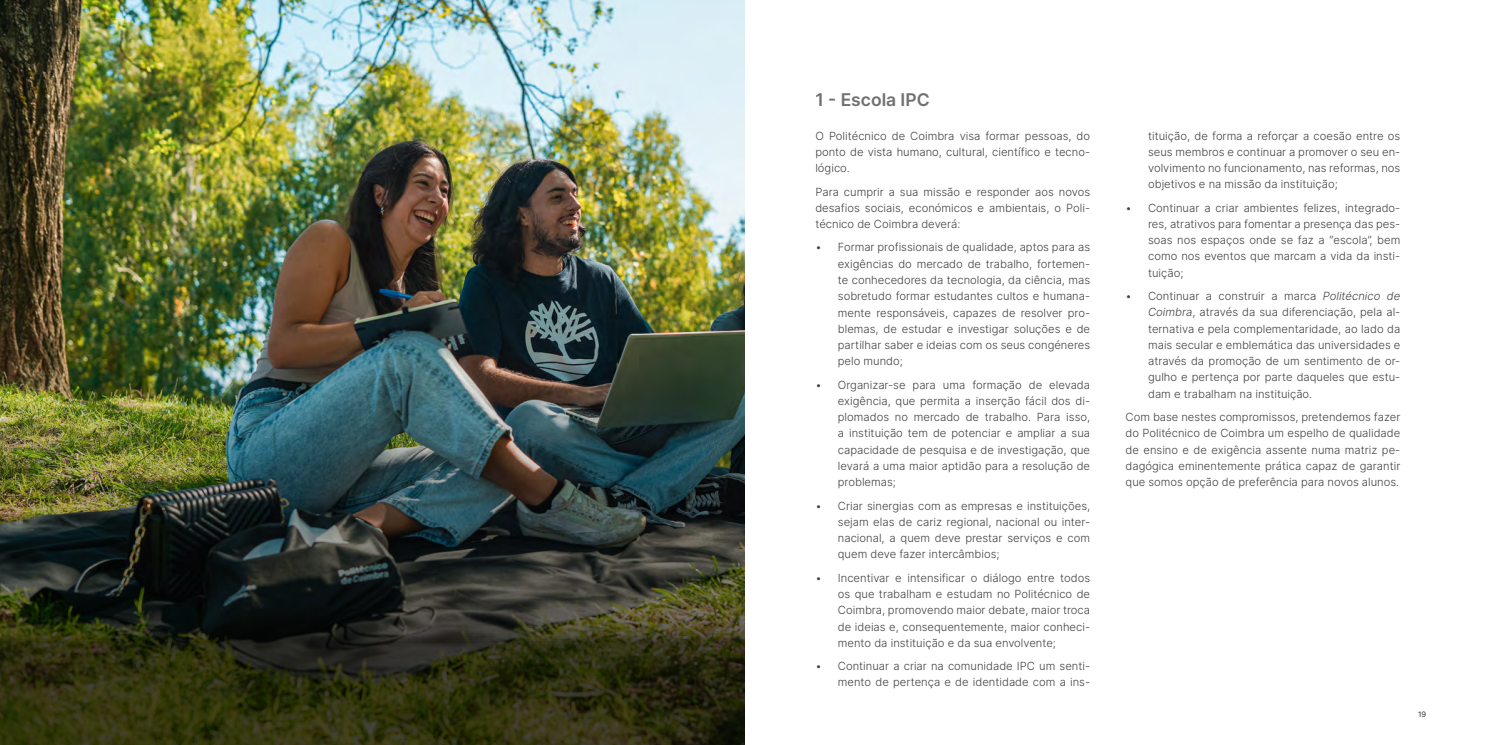
<style>
.page{position:relative;width:1489px;height:745px;background:#fff}
.page>*{position:absolute;margin:0;border:0;box-sizing:border-box;transform-origin:0 0}
.t1{font:600 17.5px "Inter";color:#717070}
.t2{font:300 11.25px/16.2px "Inter";color:#414140;text-align:justify}
.t3{font:7.5px "Inter";color:#2d2d2c}
.s1{font-style:italic}
</style>
<div class="page">
<img style="left:0;top:0;width:744px;height:744px">
<h1 class="t1" style="left:815px;top:86px;width:116px">1 - Escola IPC</h1>
<p class="t2" style="left:815px;top:127px;width:276px">O Politécnico de Coimbra visa formar pessoas, do ponto de vista humano, cultural, científico e tecno&shy;lógico.</p>
<p class="t2" style="left:815px;top:183px;width:276px">Para cumprir a sua missão e responder aos novos desafios sociais, económicos e ambientais, o Poli&shy;técnico de Coimbra deverá:</p>
<p class="t2" style="left:837px;top:239px;width:254px;text-indent:-22px">• Formar profissionais de qualidade, aptos para as exigências do mercado de trabalho, fortemen&shy;te conhecedores da tecnologia, da ciência, mas sobretudo formar estudantes cultos e humana&shy;mente responsáveis, capazes de resolver pro&shy;blemas, de estudar e investigar soluções e de partilhar saber e ideias com os seus congéneres pelo mundo;</p>
<p class="t2" style="left:837px;top:376px;width:254px;text-indent:-22px">• Organizar-se para uma formação de elevada exigência, que permita a inserção fácil dos di&shy;plomados no mercado de trabalho. Para isso, a instituição tem de potenciar e ampliar a sua capacidade de pesquisa e de investigação, que levará a uma maior aptidão para a resolução de problemas;</p>
<p class="t2" style="left:837px;top:497px;width:254px;text-indent:-22px">• Criar sinergias com as empresas e instituições, sejam elas de cariz regional, nacional ou inter&shy;nacional, a quem deve prestar serviços e com quem deve fazer intercâmbios;</p>
<p class="t2" style="left:837px;top:569px;width:254px;text-indent:-22px">• Incentivar e intensificar o diálogo entre todos os que trabalham e estudam no Politécnico de Coimbra, promovendo maior debate, maior troca de ideias e, consequentemente, maior conheci&shy;mento da instituição e da sua envolvente;</p>
<p class="t2" style="left:815px;top:657px;width:276px;text-align:right">• Continuar a criar na comunidade IPC um senti&shy;mento de pertença e de identidade com a ins-</p>
<p class="t2" style="left:1147px;top:127px;width:254px">tituição, de forma a reforçar a coesão entre os seus membros e continuar a promover o seu en&shy;volvimento no funcionamento, nas reformas, nos objetivos e na missão da instituição;</p>
<p class="t2" style="left:1147px;top:199px;width:254px;text-indent:-22px">• Continuar a criar ambientes felizes, integrado&shy;res, atrativos para fomentar a presença das pes&shy;soas nos espaços onde se faz a “escola”, bem como nos eventos que marcam a vida da insti&shy;tuição;</p>
<p class="t2" style="left:1147px;top:287px;width:254px;text-indent:-22px">• Continuar a construir a marca <span class="s1">Politécnico de Coimbra</span>, através da sua diferenciação, pela al&shy;ternativa e pela complementaridade, ao lado da mais secular e emblemática das universidades e através da promoção de um sentimento de or&shy;gulho e pertença por parte daqueles que estu&shy;dam e trabalham na instituição.</p>
<p class="t2" style="left:1125px;top:408px;width:276px">Com base nestes compromissos, pretendemos fazer do Politécnico de Coimbra um espelho de qualidade de ensino e de exigência assente numa matriz pe&shy;dagógica eminentemente prática capaz de garantir que somos opção de preferência para novos alunos.</p>
<p class="t3" style="left:1417px;top:708px;width:10px">19</p>
</div>
